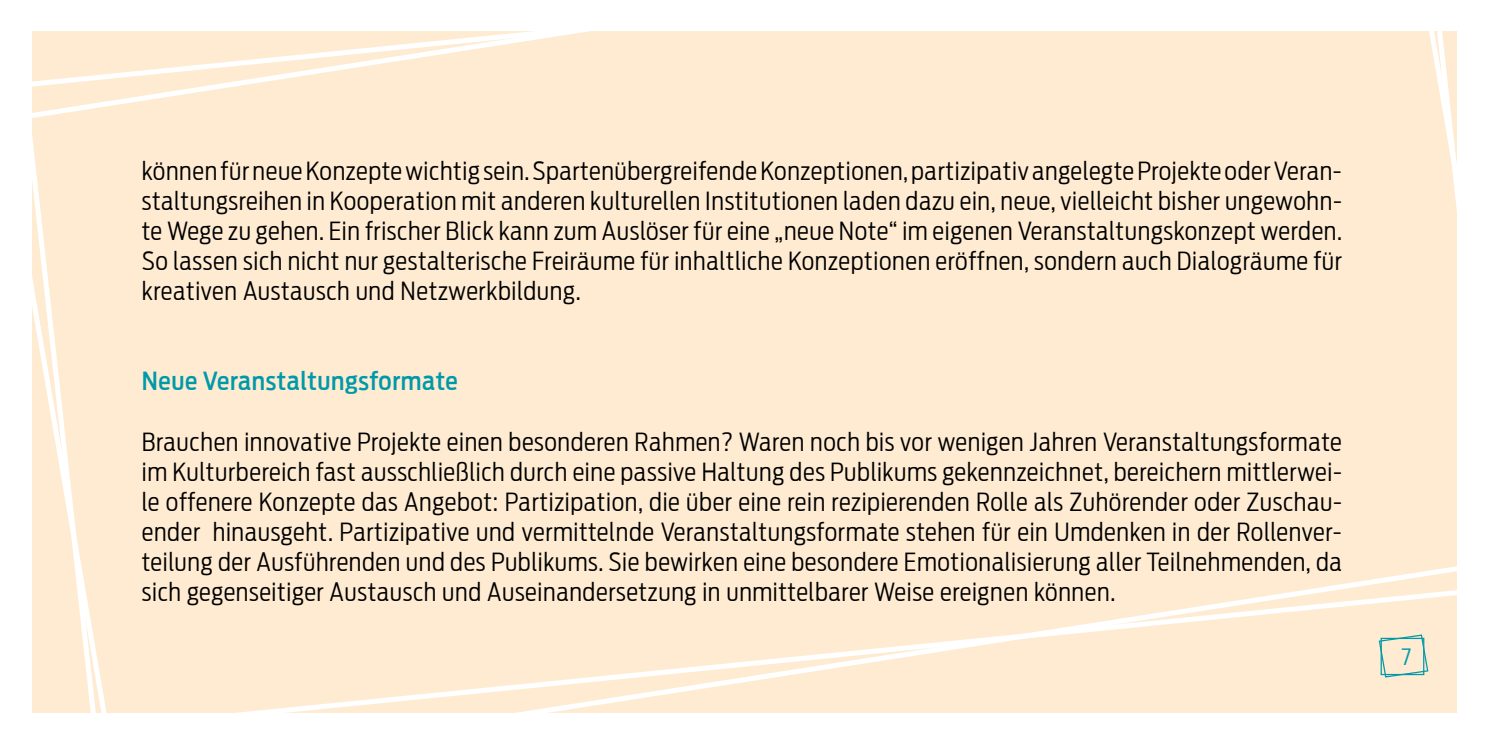
<style>
.page{position:relative;width:1489px;height:745px;background:#fff}
.page>*{position:absolute;margin:0;border:0;box-sizing:border-box;transform-origin:0 0}
.t1{font:300 25px/30px "Antenna Cond";letter-spacing:.025em;color:#000;text-align:justify}
.t2{font:500 25px "Antenna Cond";letter-spacing:.025em;color:#0099a9}
.t3{font:300 22.5px "Antenna Cond";color:#0099a9}
</style>
<div class="page">
<div style="left:32px;top:31px;width:1425px;height:682px;background:#feebd2"></div>
<p class="t1" style="left:142px;top:156px;width:1201px">können für neue Konzepte wichtig sein. Spartenübergreifende Konzeptionen, partizipativ angelegte Projekte oder Veran&shy;staltungsreihen in Kooperation mit anderen kulturellen Institutionen laden dazu ein, neue, vielleicht bisher ungewohn&shy;te Wege zu gehen. Ein frischer Blick kann zum Auslöser für eine „neue Note“ im eigenen Veranstaltungskonzept werden.<br>So lassen sich nicht nur gestalterische Freiräume für inhaltliche Konzeptionen eröffnen, sondern auch Dialogräume für kreativen Austausch und Netzwerkbildung.</p>
<p class="t2" style="left:142px;top:366px;width:317px">Neue Veranstaltungsformate</p>
<p class="t1" style="left:142px;top:426px;width:1201px">Brauchen innovative Projekte einen besonderen Rahmen? Waren noch bis vor wenigen Jahren Veranstaltungsformate im Kulturbereich fast ausschließlich durch eine passive Haltung des Publikums gekennzeichnet, bereichern mittlerwei&shy;le offenere Konzepte das Angebot: Partizipation, die über eine rein rezipierenden Rolle als Zuhörender oder Zuschau&shy;ender hinausgeht. Partizipative und vermittelnde Veranstaltungsformate stehen für ein Umdenken in der Rollenver&shy;teilung der Ausführenden und des Publikums. Sie bewirken eine besondere Emotionalisierung aller Teilnehmenden, da sich gegenseitiger Austausch und Auseinandersetzung in unmittelbarer Weise ereignen können.</p>
<p class="t3" style="left:1401px;top:643px;width:11px">7</p>
</div>
